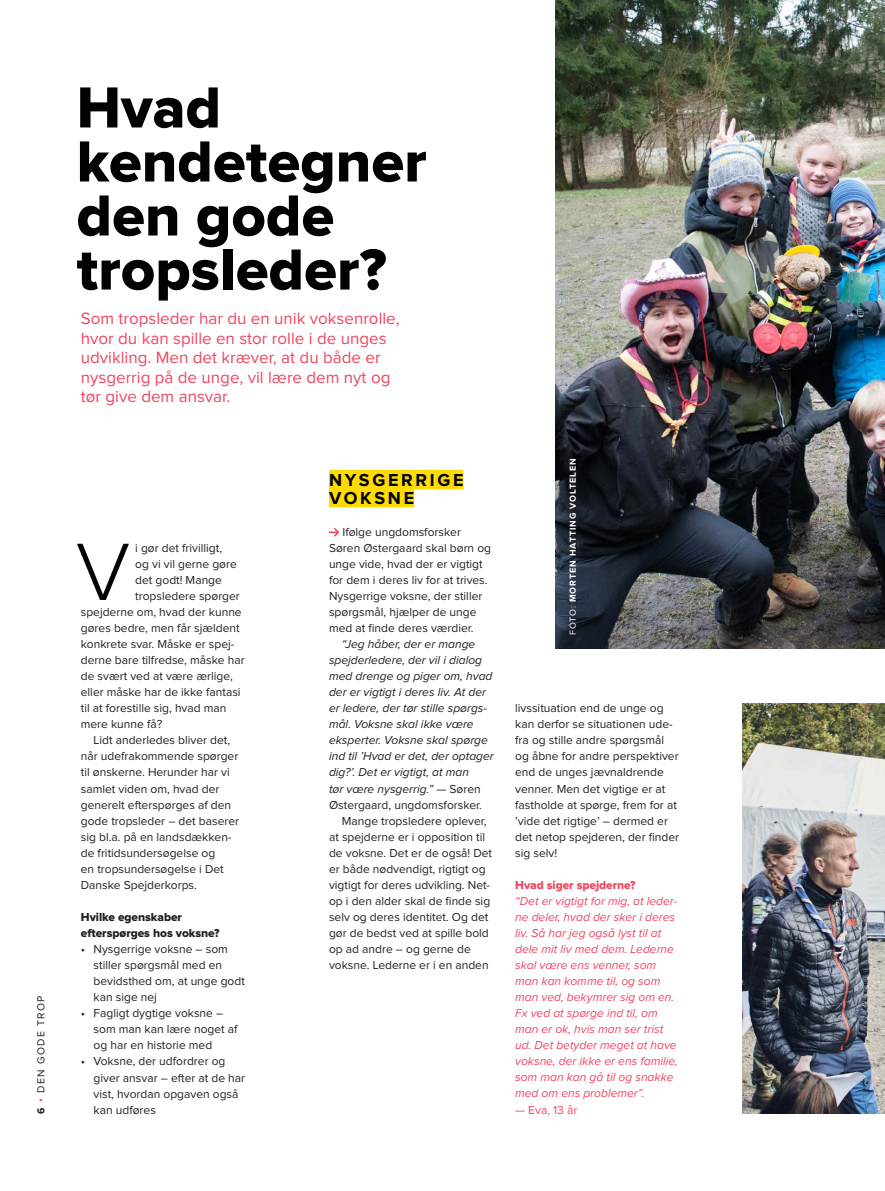
<style>
.page{position:relative;width:885px;height:1191px;background:#fff}
.page>*{position:absolute;margin:0;border:0;box-sizing:border-box;transform-origin:0 0}
.t1{font:300 84.15px "Proxima Nova";color:#010101}
.t2{font:60px/54px "Proxima Nova Extrabld";color:#010101}
.t3{font:700 18px/18px "Proxima Nova";letter-spacing:.15em;color:#010101}
.t4{font:16.95px/19.5px "Proxima Nova";color:#ef465f}
.t5{font:12px/16px "Proxima Nova";color:#231f20}
.t6{font:italic 12px/16px "Proxima Nova";color:#ef465f}
.t7{font:italic 12px "Proxima Nova";color:#231f20}
.t8{font:12px/16px "Proxima Nova Extrabld";letter-spacing:-.005em;color:#231f20}
.t9{font:12px "Proxima Nova Extrabld";letter-spacing:-.005em;color:#ef465f}
.t10{font:12px "Proxima Nova";color:#ef465f}
.t11{font:10.5px "Proxima Nova";letter-spacing:.125em;color:#231f20}
.t12{font:700 9px "Proxima Nova";letter-spacing:.1em;color:#fff}
.s1{font-weight:700}
.s2{font-weight:700;color:#ef465f}
.s3{font-style:normal}
.s4{font-weight:400}
</style>
<div class="page">
<svg style="left:329px;top:528px;width:11px;height:9px"></svg>
<div style="left:329px;top:470px;width:134px;height:19px;background:#ffdc01"></div>
<div style="left:329px;top:488px;width:85px;height:19px;background:#ffdc01"></div>
<img style="left:556px;top:0;width:328px;height:648px">
<img style="left:742px;top:704px;width:142px;height:409px">
<p class="t11" style="left:36px;top:1113px;width:120px;rotate:-90deg"><span class="s1">6</span> <span class="s2">•</span> DEN GODE TROP</p>
<h2 class="t2" style="left:77px;top:83px;width:351px">Hvad kendetegner den gode tropsleder?</h2>
<h3 class="t4" style="left:81px;top:309px;width:320px">Som tropsleder har du en unik voksenrolle, hvor du kan spille en stor rolle i de unges udvikling. Men det kræver, at du både er nysgerrig på de unge, vil lære dem nyt og tør give dem ansvar.</h3>
<h1 class="t1" style="left:76px;top:533px;width:56px">V</h1>
<p class="t5" style="left:135px;top:540px;width:88px">i gør det frivilligt,</p>
<p class="t5" style="left:135px;top:556px;width:103px">og vi vil gerne gøre</p>
<p class="t5" style="left:135px;top:572px;width:88px">det godt! Mange</p>
<p class="t5" style="left:135px;top:588px;width:106px">tropsledere spørger</p>
<p class="t5" style="left:81px;top:604px;width:162px">spejderne om, hvad der kunne</p>
<p class="t5" style="left:81px;top:620px;width:160px">gøres bedre, men får sjældent</p>
<p class="t5" style="left:81px;top:636px;width:155px">konkrete svar. Måske er spej-</p>
<p class="t5" style="left:81px;top:652px;width:165px">derne bare tilfredse, måske har</p>
<p class="t5" style="left:81px;top:668px;width:153px">de svært ved at være ærlige,</p>
<p class="t5" style="left:81px;top:684px;width:161px">eller måske har de ikke fantasi</p>
<p class="t5" style="left:81px;top:701px;width:147px">til at forestille sig, hvad man</p>
<p class="t5" style="left:81px;top:717px;width:83px">mere kunne få?</p>
<p class="t5" style="left:94px;top:733px;width:138px">Lidt anderledes bliver det,</p>
<p class="t5" style="left:81px;top:749px;width:159px">når udefrakommende spørger</p>
<p class="t5" style="left:81px;top:765px;width:150px">til ønskerne. Herunder har vi</p>
<p class="t5" style="left:81px;top:781px;width:140px">samlet viden om, hvad der</p>
<p class="t5" style="left:81px;top:797px;width:152px">generelt efterspørges af den</p>
<p class="t5" style="left:81px;top:813px;width:160px">gode tropsleder – det baserer</p>
<p class="t5" style="left:81px;top:829px;width:152px">sig bl.a. på en landsdækken-</p>
<p class="t5" style="left:81px;top:845px;width:136px">de fritidsundersøgelse og</p>
<p class="t5" style="left:81px;top:861px;width:144px">en tropsundersøgelse i Det</p>
<p class="t5" style="left:81px;top:877px;width:118px">Danske Spejderkorps.</p>
<p class="t8" style="left:81px;top:909px;width:140px">Hvilke egenskaber efterspørges hos voksne?</p>
<p class="t5" style="left:94px;top:941px;width:153px;text-indent:-13px">• Nysgerrige voksne – som stiller spørgsmål med en bevidsthed om, at unge godt kan sige nej</p>
<p class="t5" style="left:94px;top:1005px;width:145px;text-indent:-13px">• Fagligt dygtige voksne – som man kan lære noget af og har en historie med</p>
<p class="t5" style="left:94px;top:1054px;width:153px;text-indent:-13px">• Voksne, der udfordrer og giver ansvar – efter at de har vist, hvordan opgaven også kan udføres</p>
<h3 class="t3" style="left:329px;top:471px;width:136px">NYSGERRIGE<br>VOKSNE</h3>
<p class="t5" style="left:329px;top:524px;width:163px;text-indent:13px">Ifølge ungdomsforsker<br>Søren Østergaard skal børn og unge vide, hvad der er vigtigt for dem i deres liv for at trives.<br>Nysgerrige voksne, der stiller spørgsmål, hjælper de unge med at finde deres værdier.</p>
<p class="t7" style="left:342px;top:638px;width:135px">“Jeg håber, der er mange</p>
<p class="t7" style="left:329px;top:654px;width:155px">spejderledere, der vil i dialog</p>
<p class="t7" style="left:329px;top:670px;width:165px">med drenge og piger om, hvad</p>
<p class="t7" style="left:329px;top:686px;width:159px">der er vigtigt i deres liv. At der</p>
<p class="t7" style="left:329px;top:703px;width:160px">er ledere, der tør stille spørgs-</p>
<p class="t7" style="left:329px;top:719px;width:146px">mål. Voksne skal ikke være</p>
<p class="t7" style="left:329px;top:735px;width:160px">eksperter. Voksne skal spørge</p>
<p class="t7" style="left:329px;top:751px;width:166px">ind til ’Hvad er det, der optager</p>
<p class="t7" style="left:329px;top:767px;width:141px">dig?’. Det er vigtigt, at man</p>
<p class="t7" style="left:329px;top:783px;width:153px">tør være nysgerrig.” <span class="s3">— Søren</span></p>
<p class="t5" style="left:329px;top:797px;width:154px">Østergaard, ungdomsforsker.</p>
<p class="t5" style="left:342px;top:813px;width:146px">Mange tropsledere oplever,</p>
<p class="t5" style="left:329px;top:829px;width:158px">at spejderne er i opposition til</p>
<p class="t5" style="left:329px;top:845px;width:165px">de voksne. Det er de også! Det</p>
<p class="t5" style="left:329px;top:861px;width:158px">er både nødvendigt, rigtigt og</p>
<p class="t5" style="left:329px;top:877px;width:163px">vigtigt for deres udvikling. Net-</p>
<p class="t5" style="left:329px;top:893px;width:163px">op i den alder skal de finde sig</p>
<p class="t5" style="left:329px;top:909px;width:161px">selv og deres identitet. Og det</p>
<p class="t5" style="left:329px;top:925px;width:161px">gør de bedst ved at spille bold</p>
<p class="t5" style="left:329px;top:941px;width:143px">op ad andre – og gerne de</p>
<p class="t5" style="left:329px;top:957px;width:161px">voksne. Lederne er i en anden</p>
<p class="t12" style="left:568px;top:635px;width:178px;rotate:-90deg"><span class="s4">FOTO:</span> MORTEN HATTING VOLTELEN</p>
<p class="t5" style="left:515px;top:700px;width:165px">livssituation end de unge og kan derfor se situationen ude&shy;fra og stille andre spørgsmål og åbne for andre perspektiver end de unges jævnaldrende venner. Men det vigtige er at fastholde at spørge, frem for at ’vide det rigtige’ – dermed er det netop spejderen, der finder sig selv!</p>
<p class="t9" style="left:515px;top:879px;width:122px">Hvad siger spejderne?</p>
<p class="t6" style="left:515px;top:893px;width:164px">“Det er vigtigt for mig, at leder&shy;ne deler, hvad der sker i deres liv. Så har jeg også lyst til at dele mit liv med dem. Lederne skal være ens venner, som man kan komme til, og som man ved, bekymrer sig om en.<br>Fx ved at spørge ind til, om man er ok, hvis man ser trist ud. Det betyder meget at have voksne, der ikke er ens familie, som man kan gå til og snakke med om ens problemer”.</p>
<p class="t10" style="left:515px;top:1104px;width:64px">— Eva, 13 år</p>
</div>
